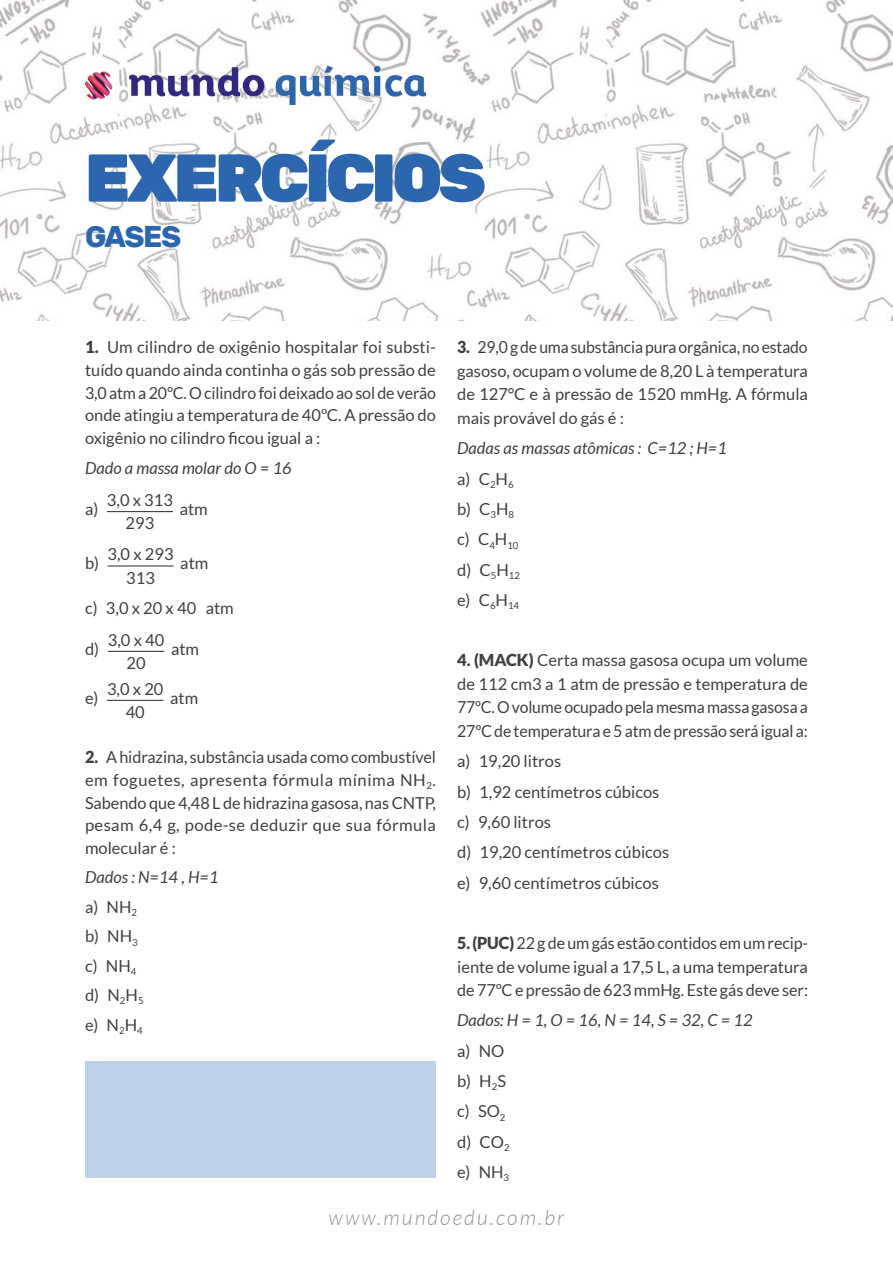
<style>
.page{position:relative;width:893px;height:1263px;background:#fff}
.page>*{position:absolute;margin:0;border:0;box-sizing:border-box;transform-origin:0 0}
.t1{font:900 67.5px "Rubik";letter-spacing:-.06em;color:#2c66ae}
.t2{font:700 30px "Rubik";letter-spacing:-.05em;color:#2c66ae}
.t3{font:italic 300 21px "Lato";letter-spacing:.1em;color:#939597}
.t4{font:16.5px/22.6px "Lato";color:#404042;text-align:justify}
.t5{font:16.5px/23.5px "Lato";color:#404042;text-align:justify;scale:.96 1}
.t6{font:italic 16.5px/30.3px "Lato";color:#404042}
.s1{font-weight:900}
.s2{font-style:italic}
.s3{font-style:normal}
</style>
<div class="page">
<img style="left:0;top:0;width:893px;height:320px">
<img style="left:85px;top:65px;width:340px;height:40px">
<hr style="left:107px;top:511px;width:66px;height:1px;background:#404042">
<hr style="left:108px;top:565px;width:66px;height:2px;background:#404042">
<hr style="left:108px;top:651px;width:56px;height:1px;background:#404042">
<hr style="left:107px;top:700px;width:56px;height:1px;background:#404042">
<div style="left:85px;top:1061px;width:351px;height:117px;background:#bfd1e7"></div>
<h1 class="t1" style="left:85px;top:139px;width:402px">EXERCÍCIOS</h1>
<h2 class="t2" style="left:85px;top:219px;width:98px">GASES</h2>
<p class="t4" style="left:85px;top:336px;width:352px"><span class="s1">1.</span> Um cilindro de oxigênio hospitalar foi substi&shy;tuído quando ainda continha o gás sob pressão de 3,0 atm a 20ºC. O cilindro foi deixado ao sol de verão onde atingiu a temperatura de 40ºC. A pressão do oxigênio no cilindro ficou igual a :</p>
<p class="t6" style="left:85px;top:453px;width:208px">Dado a massa molar do O = 16</p>
<p class="t4" style="left:85px;top:498px;width:15px">a)</p>
<p class="t4" style="left:107px;top:488px;width:68px;line-height:23.2px;text-align:center">3,0 x 313<br>293</p>
<p class="t4" style="left:180px;top:498px;width:30px">atm</p>
<p class="t4" style="left:85px;top:552px;width:15px">b)</p>
<p class="t4" style="left:108px;top:542px;width:68px;line-height:23.2px;text-align:center">3,0 x 293<br>313</p>
<p class="t4" style="left:180px;top:552px;width:30px">atm</p>
<p class="t4" style="left:85px;top:596px;width:150px">c) 3,0 x 20 x 40 atm</p>
<p class="t4" style="left:85px;top:638px;width:16px">d)</p>
<p class="t4" style="left:108px;top:628px;width:58px;line-height:23.2px;text-align:center">3,0 x 40<br>20</p>
<p class="t4" style="left:171px;top:638px;width:30px">atm</p>
<p class="t4" style="left:85px;top:687px;width:15px">e)</p>
<p class="t4" style="left:107px;top:677px;width:58px;line-height:23.2px;text-align:center">3,0 x 20<br>40</p>
<p class="t4" style="left:170px;top:687px;width:30px">atm</p>
<p class="t4" style="left:85px;top:746px;width:352px"><span class="s1">2.</span> A hidrazina, substância usada como combustível em foguetes, apresenta fórmula mínima NH<sub>2</sub>.<br>Sabendo que 4,48 L de hidrazina gasosa, nas CNTP, pesam 6,4 g, pode-se deduzir que sua fórmula molecular é :</p>
<p class="t4" style="left:85px;top:862px;width:135px;line-height:29.4px;text-align:left"><span class="s2">Dados : N=14 , H=1 </span>a) NH<sub>2<br></sub>b) NH<sub>3<br></sub>c) NH<sub>4<br></sub>d) N<sub>2</sub>H<sub>5<br></sub>e) N<sub>2</sub>H<sub>4</sub></p>
<p class="t5" style="left:457px;top:336px;width:367px"><span class="s1">3.</span> 29,0 g de uma substância pura orgânica, no estado gasoso, ocupam o volume de 8,20 L à temperatura de 127°C e à pressão de 1520 mmHg. A fórmula mais provável do gás é :</p>
<p class="t6" style="left:457px;top:434px;width:271px">Dadas as massas atômicas : C=12 ; H=1 <span class="s3">a) C</span><sub>2</sub><span class="s3">H</span><sub>6<br></sub><span class="s3">b) C</span><sub>3</sub><span class="s3">H</span><sub>8<br></sub><span class="s3">c) C</span><sub>4</sub><span class="s3">H</span><sub>10<br></sub><span class="s3">d) C</span><sub>5</sub><span class="s3">H</span><sub>12<br></sub><span class="s3">e) C</span><sub>6</sub><span class="s3">H</span><sub>14</sub></p>
<p class="t4" style="left:457px;top:649px;width:352px;line-height:23.5px"><span class="s1">4. (MACK)</span> Certa massa gasosa ocupa um volume de 112 cm3 a 1 atm de pressão e temperatura de 77ºC. O volume ocupado pela mesma massa gasosa a 27ºC de temperatura e 5 atm de pressão será igual a:</p>
<p class="t4" style="left:457px;top:746px;width:214px;line-height:30.3px;text-align:left">a) 19,20 litros<br>b) 1,92 centímetros cúbicos c) 9,60 litros<br>d) 19,20 centímetros cúbicos e) 9,60 centímetros cúbicos</p>
<p class="t4" style="left:457px;top:931px;width:352px;line-height:23.5px"><span class="s1">5. (PUC)</span> 22 g de um gás estão contidos em um recip&shy;iente de volume igual a 17,5 L, a uma temperatura de 77ºC e pressão de 623 mmHg. Este gás deve ser:</p>
<p class="t6" style="left:457px;top:1006px;width:297px">Dados: H = 1, O = 16, N = 14, S = 32, C = 12</p>
<p class="t4" style="left:457px;top:1035px;width:54px;line-height:30.3px;text-align:left">a) NO b) H<sub>2</sub>S c) SO<sub>2 </sub>d) CO<sub>2 </sub>e) NH<sub>3</sub></p>
<p class="t3" style="left:329px;top:1206px;width:237px">www.mundoedu.com.br</p>
</div>
